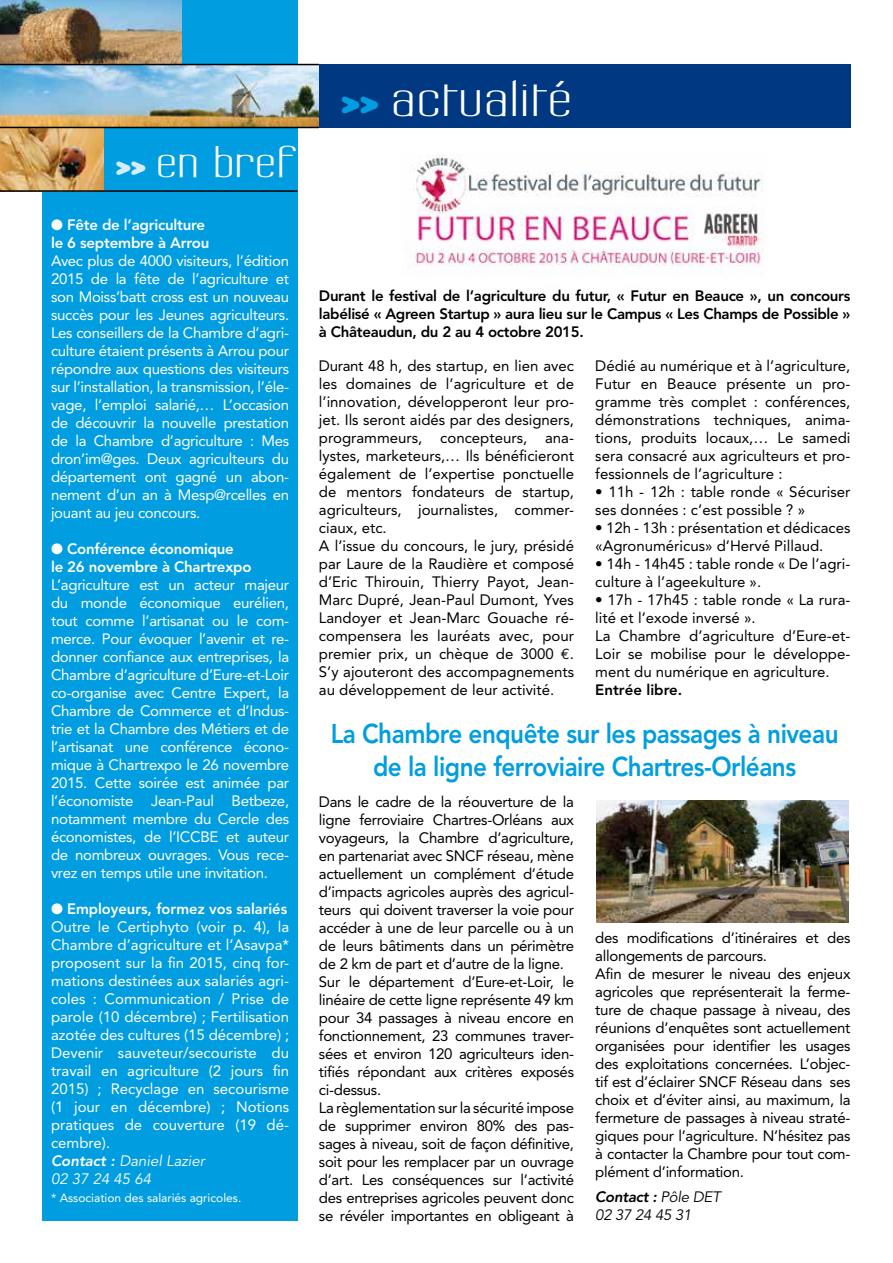
<style>
.page{position:relative;width:893px;height:1263px;background:#fff}
.page>*{position:absolute;margin:0;border:0;box-sizing:border-box;transform-origin:0 0}
.t1{font:45px "Labtop Superwide";color:#fff}
.t2{font:39px "Labtop Superwide";color:#fff}
.t3{font:800 27px/32.4px "Avenir";letter-spacing:-.02em;color:#009ee0;text-align:center;scale:.9 1}
.t4{font:15px/18px "Avenir";letter-spacing:-.02em;color:#000}
.t5{font:15px/18px "Avenir";color:#fff;text-align:justify}
.t6{font:15px/18px "Avenir";color:#000}
.t7{font:800 15px/18px "Avenir";letter-spacing:-.02em;color:#000;text-align:justify}
.t8{font:800 15px/18px "Avenir";letter-spacing:-.015em;color:#fff}
.t9{font:italic 15px/18px "Avenir";letter-spacing:-.02em;color:#000}
.t10{font:800 15px "Avenir";color:#000}
.t11{font:12px "Avenir";color:#fff}
.s1{font-family:"Blur";font-weight:700;font-size:24px;color:#d5edfa}
.s2{font-weight:800}
.s3{font-weight:800;font-style:italic}
.s4{font-style:italic}
.s5{font-family:"Blur";font-weight:700;font-size:30px;color:#009ee0}
.s6{font-family:"Euro Mono"}
</style>
<div class="page">
<div style="left:43px;top:0;width:255px;height:1220px;background:#009ee0"></div>
<img style="left:0;top:0;width:182px;height:64px">
<img style="left:0;top:65px;width:319px;height:62px">
<img style="left:0;top:128px;width:103px;height:62px">
<div style="left:319px;top:64px;width:531px;height:64px;background:#003882"></div>
<hr style="left:0;top:64px;width:319px;height:1px;background:#000">
<hr style="left:0;top:127px;width:319px;height:1px;background:#000">
<hr style="left:0;top:190px;width:298px;height:2px;background:#000">
<img style="left:597px;top:801px;width:252px;height:122px">
<img style="left:410px;top:154px;width:354px;height:121px">
<h2 class="t2" style="left:116px;top:138px;width:181px"><span class="s1">&lt;&lt;</span> en bref</h2>
<p class="t8" style="left:51px;top:216px;width:160px">● Fête de l’agriculture le 6 septembre à Arrou</p>
<p class="t5" style="left:51px;top:252px;width:240px">Avec plus de 4000 visiteurs, l’édition 2015 de la fête de l’agriculture et son Moiss’batt cross est un nouveau succès pour les Jeunes agriculteurs.<br>Les conseillers de la Chambre d’agri&shy;culture étaient présents à Arrou pour répondre aux questions des visiteurs sur l’installation, la transmission, l’éle&shy;vage, l’emploi salarié,… L’occasion de découvrir la nouvelle prestation de la Chambre d’agriculture : Mes dron’im@ges. Deux agriculteurs du département ont gagné un abon&shy;nement d’un an à Mesp@rcelles en jouant au jeu concours.</p>
<p class="t8" style="left:51px;top:540px;width:202px">● Conférence économique<br>le 26 novembre à Chartrexpo</p>
<p class="t5" style="left:51px;top:576px;width:240px">L’agriculture est un acteur majeur du monde économique eurélien, tout comme l’artisanat ou le com&shy;merce. Pour évoquer l’avenir et re&shy;donner confiance aux entreprises, la Chambre d’agriculture d’Eure-et-Loir co-organise avec Centre Expert, la Chambre de Commerce et d’Indus&shy;trie et la Chambre des Métiers et de l’artisanat une conférence écono&shy;mique à Chartrexpo le 26 novembre 2015. Cette soirée est animée par l’économiste Jean-Paul Betbeze, notamment membre du Cercle des économistes, de l’ICCBE et auteur de nombreux ouvrages. Vous rece&shy;vrez en temps utile une invitation.</p>
<p class="t5" style="left:51px;top:900px;width:240px;text-align:left">● <span class="s2">Employeurs, formez vos salariés<br></span>Outre le Certiphyto (voir p. 4), la<br>Chambre d’agriculture et l’Asavpa* proposent sur la fin 2015, cinq for&shy;mations destinées aux salariés agri&shy;coles : Communication / Prise de parole (10 décembre) ; Fertilisation azotée des cultures (15 décembre) ;<br>Devenir sauveteur/secouriste du travail en agriculture (2 jours fin<br>2015) ; Recyclage en secourisme (1 jour en décembre) ; Notions pratiques de couverture (19 dé&shy;cembre).<br><span class="s3">Contact :</span> <span class="s4">Daniel Lazier<br>02 37 24 45 64</span></p>
<p class="t11" style="left:51px;top:1191px;width:192px">* Association des salariés agricoles.</p>
<h1 class="t1" style="left:341px;top:71px;width:233px"><span class="s5">&lt;&lt;</span> actualité</h1>
<p class="t7" style="left:319px;top:287px;width:533px">Durant le festival de l’agriculture du futur, « Futur en Beauce », un concours labélisé « Agreen Startup » aura lieu sur le Campus « Les Champs de Possible » à Châteaudun, du 2 au 4 octobre 2015.</p>
<p class="t6" style="left:319px;top:357px;width:257px">Durant 48 h, des startup, en lien avec les domaines de l’agriculture et de l’innovation, développeront leur pro&shy;jet. Ils seront aidés par des designers, programmeurs, concepteurs, ana&shy;lystes, marketeurs,… Ils bénéficieront également de l’expertise ponctuelle de mentors fondateurs de startup, agriculteurs, journalistes, commer&shy;ciaux, etc.<br>A l’issue du concours, le jury, présidé par Laure de la Raudière et composé d’Eric Thirouin, Thierry Payot, Jean-Marc Dupré, Jean-Paul Dumont, Yves Landoyer et Jean-Marc Gouache ré&shy;compensera les lauréats avec, pour premier prix, un chèque de 3000 <span class="s6">e</span>.<br>S’y ajouteront des accompagnements au développement de leur activité.</p>
<p class="t4" style="left:595px;top:357px;width:257px;text-align:justify">Dédié au numérique et à l’agriculture, Futur en Beauce présente un pro&shy;gramme très complet : conférences, démonstrations techniques, anima&shy;tions, produits locaux,… Le samedi sera consacré aux agriculteurs et pro&shy;fessionnels de l’agriculture :</p>
<p class="t6" style="left:595px;top:483px;width:257px">• 11h - 12h : table ronde « Sécuriser ses données : c’est possible ? »</p>
<p class="t6" style="left:595px;top:519px;width:257px">• 12h - 13h : présentation et dédicaces «Agronuméricus» d’Hervé Pillaud.</p>
<p class="t6" style="left:595px;top:555px;width:257px">• 14h - 14h45 : table ronde « De l’agri&shy;culture à l’ageekulture ».</p>
<p class="t6" style="left:595px;top:591px;width:257px">• 17h - 17h45 : table ronde « La rura&shy;lité et l’exode inversé ».<br>La Chambre d’agriculture d’Eure-et-Loir se mobilise pour le développe&shy;ment du numérique en agriculture.</p>
<p class="t10" style="left:595px;top:681px;width:88px">Entrée libre.</p>
<h3 class="t3" style="left:331px;top:718px;width:566px">La Chambre enquête sur les passages à niveau de la ligne ferroviaire Chartres-Orléans</h3>
<p class="t4" style="left:319px;top:793px;width:257px">Dans le cadre de la réouverture de la ligne ferroviaire Chartres-Orléans aux voyageurs, la Chambre d’agriculture, en partenariat avec SNCF réseau, mène actuellement un complément d’étude d’impacts agricoles auprès des agricul&shy;teurs qui doivent traverser la voie pour accéder à une de leur parcelle ou à un de leurs bâtiments dans un périmètre de 2 km de part et d’autre de la ligne.<br>Sur le département d’Eure-et-Loir, le linéaire de cette ligne représente 49 km pour 34 passages à niveau encore en fonctionnement, 23 communes traver&shy;sées et environ 120 agriculteurs iden&shy;tifiés répondant aux critères exposés ci-dessus.<br>La règlementation sur la sécurité impose de supprimer environ 80% des pas&shy;sages à niveau, soit de façon définitive, soit pour les remplacer par un ouvrage d’art. Les conséquences sur l’activité des entreprises agricoles peuvent donc se révéler importantes en obligeant à</p>
<p class="t4" style="left:595px;top:928px;width:257px">des modifications d’itinéraires et des allongements de parcours.<br>Afin de mesurer le niveau des enjeux agricoles que représenterait la ferme&shy;ture de chaque passage à niveau, des réunions d’enquêtes sont actuellement organisées pour identifier les usages des exploitations concernées. L’objec&shy;tif est d’éclairer SNCF Réseau dans ses choix et d’éviter ainsi, au maximum, la fermeture de passages à niveau straté&shy;giques pour l’agriculture. N’hésitez pas à contacter la Chambre pour tout com&shy;plément d’information.</p>
<p class="t9" style="left:595px;top:1188px;width:127px"><span class="s2">Contact :</span> Pôle DET<br>02 37 24 45 31</p>
</div>
